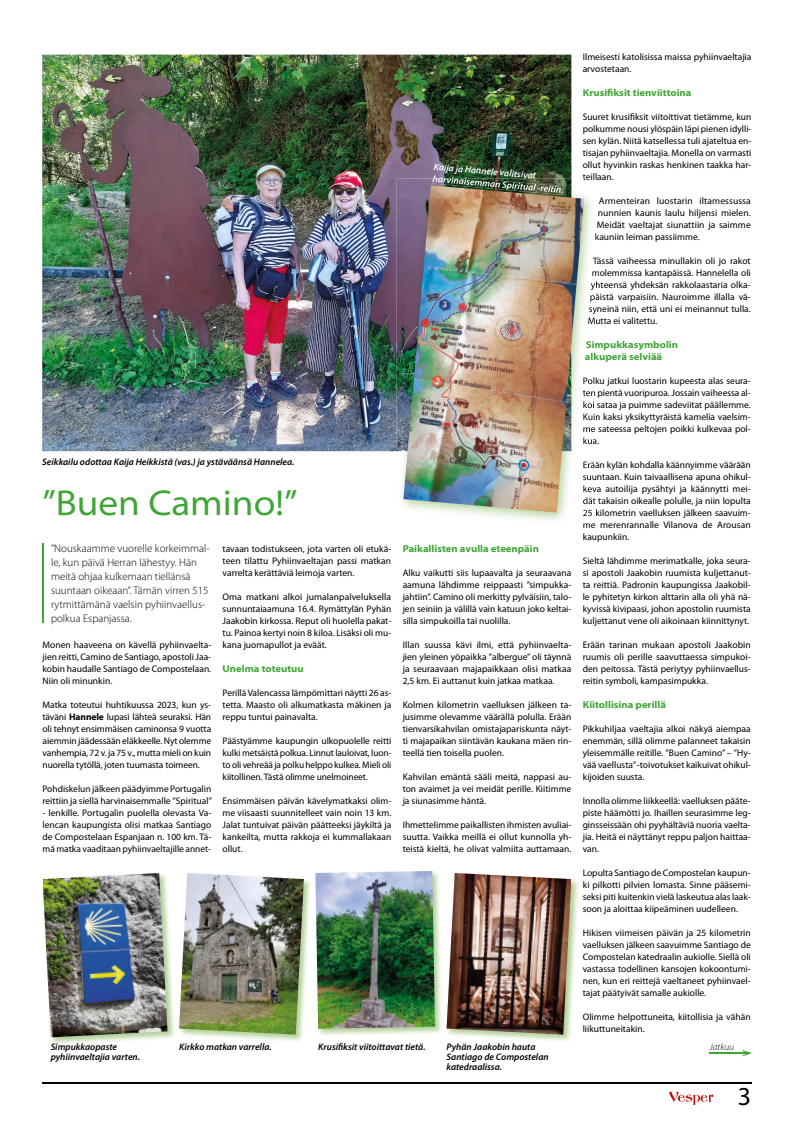
<style>
.page{position:relative;width:794px;height:1134px;background:#fff}
.page>*{position:absolute;margin:0;border:0;box-sizing:border-box;transform-origin:0 0}
.t1{font:semi-expanded 36px "Myriad Pro";color:#3fa535}
.t2{font:26px "Myriad Pro";color:#000}
.t3{font:300 11px/14px "Myriad Pro";color:#000}
.t4{font:700 semi-expanded 10px/12px "Myriad Pro";color:#3fa535}
.t5{font:9.5px/12px "Myriad Pro";color:#000;text-align:justify}
.t6{font:italic 600 9.5px/10px "Myriad Pro";color:#000}
.t7{font:italic 600 9.5px "Myriad Pro";color:#fff}
.t8{font:italic 300 9.5px "Myriad Pro";color:#000}
.s1{font-weight:700}
</style>
<div class="page">
<hr style="left:42px;top:1082px;width:709px;height:1px;background:#000">
<svg style="left:669px;top:1092px;width:44px;height:13px"></svg>
<img style="left:42px;top:55px;width:529px;height:396px">
<hr style="left:42px;top:544px;width:1px;height:79px;background:#3fa535">
<img style="left:50px;top:898px;width:124px;height:146px">
<img style="left:43px;top:873px;width:124px;height:164px">
<img style="left:186px;top:879px;width:124px;height:162px">
<img style="left:179px;top:873px;width:125px;height:162px">
<img style="left:318px;top:872px;width:124px;height:163px">
<img style="left:315px;top:871px;width:120px;height:158px">
<img style="left:453px;top:879px;width:125px;height:162px">
<img style="left:446px;top:873px;width:125px;height:162px">
<img style="left:397px;top:179px;width:198px;height:342px">
<svg style="left:583px;top:179px;width:13px;height:1px"></svg>
<svg style="left:588px;top:257px;width:8px;height:67px"></svg>
<svg style="left:585px;top:341px;width:11px;height:21px"></svg>
<svg style="left:584px;top:377px;width:12px;height:67px"></svg>
<svg style="left:583px;top:461px;width:13px;height:64px"></svg>
<img style="left:397px;top:179px;width:174px;height:272px">
<img style="left:432px;top:179px;width:131px;height:6px">
<img style="left:403px;top:185px;width:181px;height:327px">
<hr style="left:709px;top:1053px;width:41px;height:1px;background:#3fa535">
<svg style="left:742px;top:1050px;width:9px;height:6px"></svg>
<p class="t6" style="left:42px;top:457px;width:254px">Seikkailu odottaa Kaija Heikkistä (vas.) ja ystäväänsä Hannelea.</p>
<h1 class="t1" style="left:43px;top:483px;width:256px">”Buen Camino!”</h1>
<p class="t3" style="left:51px;top:541px;width:160px">”Nouskaamme vuorelle korkeimmal&shy;le, kun päivä Herran lähestyy. Hän meitä ohjaa kulkemaan tiellänsä suuntaan oikeaan”. Tämän virren 515 rytmittämänä vaelsin pyhiinvaellus&shy;polkua Espanjassa.</p>
<p class="t5" style="left:43px;top:639px;width:170px">Monen haaveena on kävellä pyhiinvaelta&shy;jien reitti, Camino de Santiago, apostoli Jaa&shy;kobin haudalle Santiago de Compostelaan.<br>Niin oli minunkin.</p>
<p class="t5" style="left:43px;top:699px;width:170px">Matka toteutui huhtikuussa 2023, kun ys&shy;täväni <span class="s1">Hannele</span> lupasi lähteä seuraksi. Hän oli tehnyt ensimmäisen caminonsa 9 vuotta aiemmin jäädessään eläkkeelle. Nyt olemme vanhempia, 72 v. ja 75 v., mutta mieli on kuin nuorella tytöllä, joten tuumasta toimeen.</p>
<p class="t5" style="left:43px;top:783px;width:171px">Pohdiskelun jälkeen päädyimme Portugalin reittiin ja siellä harvinaisemmalle ”Spiritual”</p>
<p class="t5" style="left:43px;top:807px;width:170px">- lenkille. Portugalin puolella olevasta Va&shy;lencan kaupungista olisi matkaa Santiago de Compostelaan Espanjaan n. 100 km. Tä&shy;mä matka vaaditaan pyhiinvaeltajille annet-</p>
<p class="t5" style="left:223px;top:543px;width:170px">tavaan todistukseen, jota varten oli etukä&shy;teen tilattu Pyhiinvaeltajan passi matkan varrelta kerättäviä leimoja varten.</p>
<p class="t5" style="left:223px;top:591px;width:170px">Oma matkani alkoi jumalanpalveluksella sunnuntaiaamuna 16.4. Rymättylän Pyhän Jaakobin kirkossa. Reput oli huolella pakat&shy;tu. Painoa kertyi noin 8 kiloa. Lisäksi oli mu&shy;kana juomapullot ja eväät.</p>
<p class="t4" style="left:223px;top:663px;width:83px">Unelma toteutuu</p>
<p class="t5" style="left:223px;top:687px;width:170px">Perillä Valencassa lämpömittari näytti 26 as&shy;tetta. Maasto oli alkumatkasta mäkinen ja reppu tuntui painavalta.</p>
<p class="t5" style="left:223px;top:735px;width:170px">Päästyämme kaupungin ulkopuolelle reitti kulki metsäistä polkua. Linnut lauloivat, luon&shy;to oli vehreää ja polku helppo kulkea. Mieli oli kiitollinen. Tästä olimme unelmoineet.</p>
<p class="t5" style="left:223px;top:795px;width:170px">Ensimmäisen päivän kävelymatkaksi olim&shy;me viisaasti suunnitelleet vain noin 13 km.<br>Jalat tuntuivat päivän päätteeksi jäykiltä ja kankeilta, mutta rakkoja ei kummallakaan ollut.</p>
<p class="t7" style="left:434px;top:161px;width:104px;rotate:5deg">Kaija ja Hannele valitsivat</p>
<p class="t4" style="left:403px;top:543px;width:138px">Paikallisten avulla eteenpäin</p>
<p class="t5" style="left:403px;top:567px;width:170px">Alku vaikutti siis lupaavalta ja seuraavana aamuna lähdimme reippaasti ”simpukka&shy;jahtiin”. Camino oli merkitty pylväisiin, talo&shy;jen seiniin ja välillä vain katuun joko keltai&shy;silla simpukoilla tai nuolilla.</p>
<p class="t5" style="left:403px;top:639px;width:170px">Illan suussa kävi ilmi, että pyhiinvaelta&shy;jien yleinen yöpaikka ”albergue” oli täynnä ja seuraavaan majapaikkaan olisi matkaa 2,5 km. Ei auttanut kuin jatkaa matkaa.</p>
<p class="t5" style="left:403px;top:699px;width:170px">Kolmen kilometrin vaelluksen jälkeen ta&shy;jusimme olevamme väärällä polulla. Erään tienvarsikahvilan omistajapariskunta näyt&shy;ti majapaikan siintävän kaukana mäen rin&shy;teellä tien toisella puolen.</p>
<p class="t5" style="left:403px;top:771px;width:170px">Kahvilan emäntä sääli meitä, nappasi au&shy;ton avaimet ja vei meidät perille. Kiitimme ja siunasimme häntä.</p>
<p class="t5" style="left:403px;top:819px;width:170px">Ihmettelimme paikallisten ihmisten avuliai&shy;suutta. Vaikka meillä ei ollut kunnolla yh&shy;teistä kieltä, he olivat valmiita auttamaan.</p>
<p class="t5" style="left:583px;top:51px;width:170px">Ilmeisesti katolisissa maissa pyhiinvaeltajia arvostetaan.</p>
<p class="t4" style="left:583px;top:87px;width:110px">Krusifiksit tienviittoina</p>
<p class="t5" style="left:583px;top:111px;width:170px">Suuret krusifiksit viitoittivat tietämme, kun polkumme nousi ylöspäin läpi pienen idylli&shy;sen kylän. Niitä katsellessa tuli ajateltua en&shy;tisajan pyhiinvaeltajia. Monella on varmasti ollut hyvinkin raskas henkinen taakka har&shy;teillaan.</p>
<p class="t5" style="left:599px;top:195px;width:154px">Armenteiran luostarin iltamessussa</p>
<p class="t5" style="left:598px;top:207px;width:154px">nunnien kaunis laulu hiljensi mielen.</p>
<p class="t5" style="left:597px;top:219px;width:156px">Meidät vaeltajat siunattiin ja saimme</p>
<p class="t5" style="left:595px;top:231px;width:106px">kauniin leiman passiimme.</p>
<p class="t5" style="left:593px;top:255px;width:160px">Tässä vaiheessa minullakin oli jo rakot</p>
<p class="t5" style="left:592px;top:267px;width:161px">molemmissa kantapäissä. Hannelella oli</p>
<p class="t5" style="left:591px;top:279px;width:161px">yhteensä yhdeksän rakkolaastaria olka-</p>
<p class="t5" style="left:590px;top:291px;width:163px">päistä varpaisiin. Nauroimme illalla vä-</p>
<p class="t5" style="left:589px;top:303px;width:164px">syneinä niin, että uni ei meinannut tulla.</p>
<p class="t5" style="left:588px;top:315px;width:71px">Mutta ei valitettu.</p>
<p class="t4" style="left:585px;top:339px;width:95px">Simpukkasymbolin alkuperä selviää</p>
<p class="t5" style="left:583px;top:375px;width:170px">Polku jatkui luostarin kupeesta alas seura&shy;ten pientä vuoripuroa. Jossain vaiheessa al&shy;koi sataa ja puimme sadeviitat päällemme.<br>Kuin kaksi yksikyttyräistä kamelia vaelsim&shy;me sateessa peltojen poikki kulkevaa pol-</p>
<p class="t5" style="left:583px;top:459px;width:170px">Erään kylän kohdalla käännyimme väärään suuntaan. Kuin taivaallisena apuna ohikul&shy;keva autoilija pysähtyi ja käännytti mei&shy;dät takaisin oikealle polulle, ja niin lopulta 25 kilometrin vaelluksen jälkeen saavuim&shy;me merenrannalle Vilanova de Arousan kaupunkiin.</p>
<p class="t5" style="left:583px;top:555px;width:170px">Sieltä lähdimme merimatkalle, joka seura&shy;si apostoli Jaakobin ruumista kuljettanut&shy;ta reittiä. Padronin kaupungissa Jaakobil&shy;le pyhitetyn kirkon alttarin alla oli yhä nä&shy;kyvissä kivipaasi, johon apostolin ruumista kuljettanut vene oli aikoinaan kiinnittynyt.</p>
<p class="t5" style="left:583px;top:639px;width:170px">Erään tarinan mukaan apostoli Jaakobin ruumis oli perille saavuttaessa simpukoi&shy;den peitossa. Tästä periytyy pyhiinvaellus&shy;reitin symboli, kampasimpukka.</p>
<p class="t4" style="left:583px;top:699px;width:85px">Kiitollisina perillä</p>
<p class="t5" style="left:583px;top:723px;width:170px">Pikkuhiljaa vaeltajia alkoi näkyä aiempaa enemmän, sillä olimme palanneet takaisin yleisemmälle reitille. ”Buen Camino” – ”Hy&shy;vää vaellusta” -toivotukset kaikuivat ohikul&shy;kijoiden suusta.</p>
<p class="t5" style="left:583px;top:795px;width:170px">Innolla olimme liikkeellä: vaelluksen pääte&shy;piste häämötti jo. Ihaillen seurasimme leg&shy;ginsseissään ohi pyyhältäviä nuoria vaelta&shy;jia. Heitä ei näyttänyt reppu paljon haittaa&shy;van.</p>
<p class="t5" style="left:583px;top:867px;width:170px">Lopulta Santiago de Compostelan kaupun&shy;ki pilkotti pilvien lomasta. Sinne pääsemi&shy;seksi piti kuitenkin vielä laskeutua alas laak&shy;soon ja aloittaa kiipeäminen uudelleen.</p>
<p class="t5" style="left:583px;top:927px;width:170px">Hikisen viimeisen päivän ja 25 kilometrin vaelluksen jälkeen saavuimme Santiago de Compostelan katedraalin aukiolle. Siellä oli vastassa todellinen kansojen kokoontumi&shy;nen, kun eri reittejä vaeltaneet pyhiinvael&shy;tajat päätyivät samalle aukiolle.</p>
<p class="t5" style="left:583px;top:1011px;width:170px">Olimme helpottuneita, kiitollisia ja vähän liikuttuneitakin.</p>
<p class="t6" style="left:318px;top:1042px;width:109px">Krusifiksit viitoittavat tietä.</p>
<p class="t6" style="left:446px;top:1042px;width:104px">Pyhän Jaakobin hauta<br>Santiago de Compostelan katedraalissa.</p>
<p class="t6" style="left:51px;top:1042px;width:68px">Simpukkaopaste</p>
<p class="t6" style="left:179px;top:1042px;width:94px">Kirkko matkan varrella.</p>
<p class="t8" style="left:709px;top:1042px;width:26px">Jatkuu</p>
<p class="t6" style="left:51px;top:1052px;width:91px">pyhiinvaeltajia varten.</p>
<h2 class="t2" style="left:738px;top:1082px;width:15px">3</h2>
</div>
